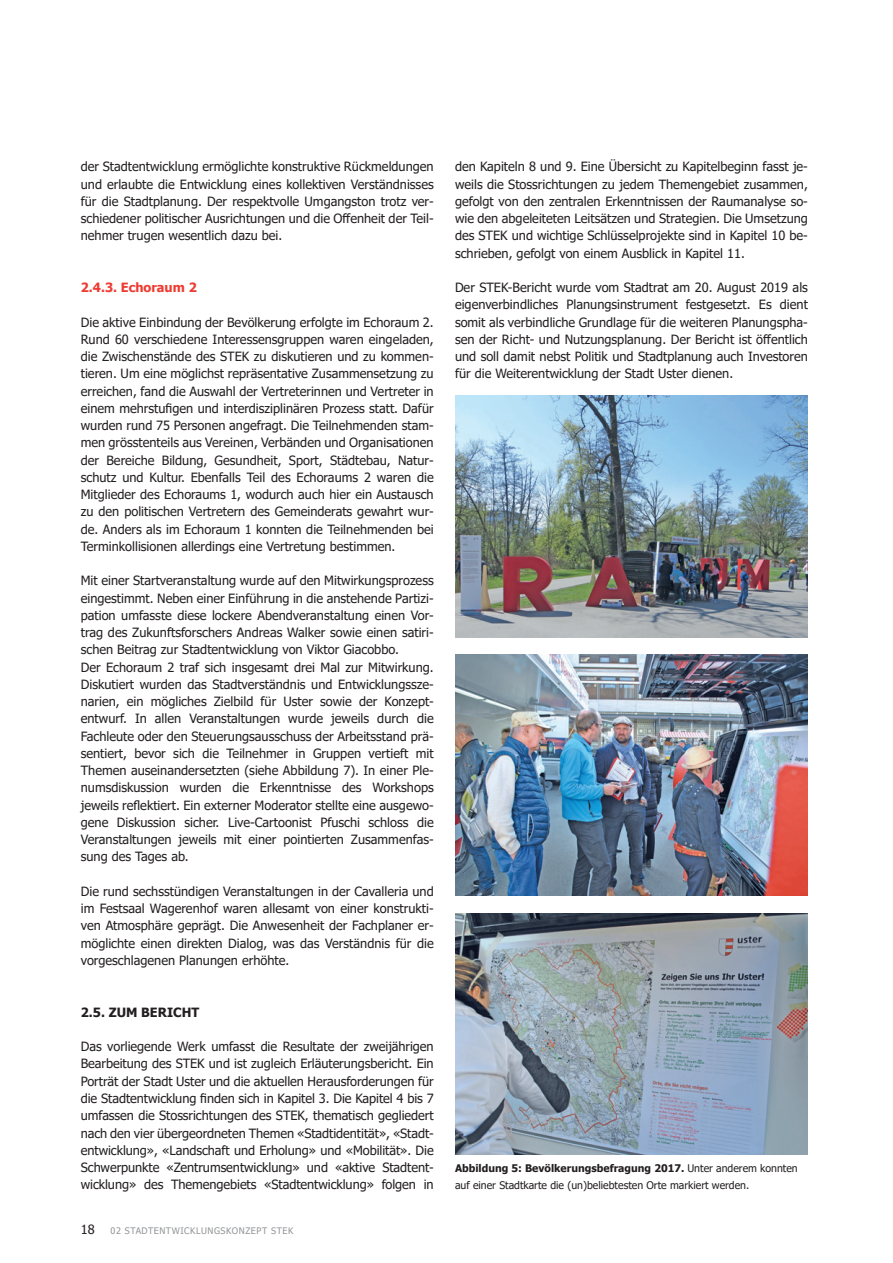
<style>
.page{position:relative;width:893px;height:1263px;background:#fff}
.page>*{position:absolute;margin:0;border:0;box-sizing:border-box;transform-origin:0 0}
.Grundschrift{font:12.75px/17.2px "Tahoma";color:#231f20;text-align:justify}
.Zwischentitel_rot{font:700 12.75px "Tahoma";color:#ee3b32}
.Untertitel{font:700 12.75px "Tahoma";color:#231f20}
.Legende_Bilder{font:10.5px/17.2px "Tahoma";color:#231f20}
.t1{font:9px "Tahoma";letter-spacing:.06em;color:#939598}
.s1{font-size:12.75px;color:#231f20}
.s2{font-weight:700}
</style>
<div class="page">
<img style="left:455px;top:396px;width:353px;height:241px">
<img style="left:455px;top:654px;width:353px;height:242px">
<img style="left:455px;top:913px;width:353px;height:242px">
<p class="Grundschrift" style="left:81px;top:159px;width:354px">der Stadtentwicklung ermöglichte konstruktive Rückmeldungen und erlaubte die Entwicklung eines kollektiven Verständnisses für die Stadtplanung. Der respektvolle Umgangston trotz ver&shy;schiedener politischer Ausrichtungen und die Offenheit der Teil&shy;nehmer trugen wesentlich dazu bei.</p>
<p class="Zwischentitel_rot" style="left:81px;top:279px;width:118px">2.4.3. Echoraum 2</p>
<p class="Grundschrift" style="left:81px;top:314px;width:354px">Die aktive Einbindung der Bevölkerung erfolgte im Echoraum 2.<br>Rund 60 verschiedene Interessensgruppen waren eingeladen, die Zwischenstände des STEK zu diskutieren und zu kommen&shy;tieren. Um eine möglichst repräsentative Zusammensetzung zu erreichen, fand die Auswahl der Vertreterinnen und Vertreter in einem mehrstufigen und interdisziplinären Prozess statt. Dafür wurden rund 75 Personen angefragt. Die Teilnehmenden stam&shy;men grösstenteils aus Vereinen, Verbänden und Organisationen der Bereiche Bildung, Gesundheit, Sport, Städtebau, Natur&shy;schutz und Kultur. Ebenfalls Teil des Echoraums 2 waren die Mitglieder des Echoraums 1, wodurch auch hier ein Austausch zu den politischen Vertretern des Gemeinderats gewahrt wur&shy;de. Anders als im Echoraum 1 konnten die Teilnehmenden bei Terminkollisionen allerdings eine Vertretung bestimmen.</p>
<p class="Grundschrift" style="left:81px;top:573px;width:354px">Mit einer Startveranstaltung wurde auf den Mitwirkungsprozess eingestimmt. Neben einer Einführung in die anstehende Partizi&shy;pation umfasste diese lockere Abendveranstaltung einen Vor&shy;trag des Zukunftsforschers Andreas Walker sowie einen satiri&shy;schen Beitrag zur Stadtentwicklung von Viktor Giacobbo.</p>
<p class="Grundschrift" style="left:81px;top:659px;width:354px">Der Echoraum 2 traf sich insgesamt drei Mal zur Mitwirkung.<br>Diskutiert wurden das Stadtverständnis und Entwicklungssze&shy;narien, ein mögliches Zielbild für Uster sowie der Konzept&shy;entwurf. In allen Veranstaltungen wurde jeweils durch die Fachleute oder den Steuerungsausschuss der Arbeitsstand prä&shy;sentiert, bevor sich die Teilnehmer in Gruppen vertieft mit Themen auseinandersetzten (siehe Abbildung 7). In einer Ple&shy;numsdiskussion wurden die Erkenntnisse des Workshops jeweils reflektiert. Ein externer Moderator stellte eine ausgewo&shy;gene Diskussion sicher. Live-Cartoonist Pfuschi schloss die Veranstaltungen jeweils mit einer pointierten Zusammenfas&shy;sung des Tages ab.</p>
<p class="Grundschrift" style="left:81px;top:883px;width:354px">Die rund sechsstündigen Veranstaltungen in der Cavalleria und im Festsaal Wagerenhof waren allesamt von einer konstrukti&shy;ven Atmosphäre geprägt. Die Anwesenheit der Fachplaner er&shy;möglichte einen direkten Dialog, was das Verständnis für die vorgeschlagenen Planungen erhöhte.</p>
<p class="Untertitel" style="left:81px;top:1003px;width:120px">2.5. ZUM BERICHT</p>
<p class="Grundschrift" style="left:81px;top:1039px;width:354px">Das vorliegende Werk umfasst die Resultate der zweijährigen Bearbeitung des STEK und ist zugleich Erläuterungsbericht. Ein Porträt der Stadt Uster und die aktuellen Herausforderungen für die Stadtentwicklung finden sich in Kapitel 3. Die Kapitel 4 bis 7 umfassen die Stossrichtungen des STEK, thematisch gegliedert nach den vier übergeordneten Themen «Stadtidentität», «Stadt&shy;entwicklung», «Landschaft und Erholung» und «Mobilität». Die Schwerpunkte «Zentrumsentwicklung» und «aktive Stadtent&shy;wicklung» des Themengebiets «Stadtentwicklung» folgen in</p>
<p class="t1" style="left:81px;top:1224px;width:214px"><span class="s1">18</span> 02 STADTENTWICKLUNGSKONZEPT STEK</p>
<p class="Grundschrift" style="left:455px;top:159px;width:354px">den Kapiteln 8 und 9. Eine Übersicht zu Kapitelbeginn fasst je&shy;weils die Stossrichtungen zu jedem Themengebiet zusammen, gefolgt von den zentralen Erkenntnissen der Raumanalyse so&shy;wie den abgeleiteten Leitsätzen und Strategien. Die Umsetzung des STEK und wichtige Schlüsselprojekte sind in Kapitel 10 be&shy;schrieben, gefolgt von einem Ausblick in Kapitel 11.</p>
<p class="Grundschrift" style="left:455px;top:280px;width:354px">Der STEK-Bericht wurde vom Stadtrat am 20. August 2019 als eigenverbindliches Planungsinstrument festgesetzt. Es dient somit als verbindliche Grundlage für die weiteren Planungspha&shy;sen der Richt- und Nutzungsplanung. Der Bericht ist öffentlich und soll damit nebst Politik und Stadtplanung auch Investoren für die Weiterentwicklung der Stadt Uster dienen.</p>
<p class="Legende_Bilder" style="left:455px;top:1160px;width:344px"><span class="s2">Abbildung 5: Bevölkerungsbefragung 2017.</span> Unter anderem konnten auf einer Stadtkarte die (un)beliebtesten Orte markiert werden.</p>
</div>
